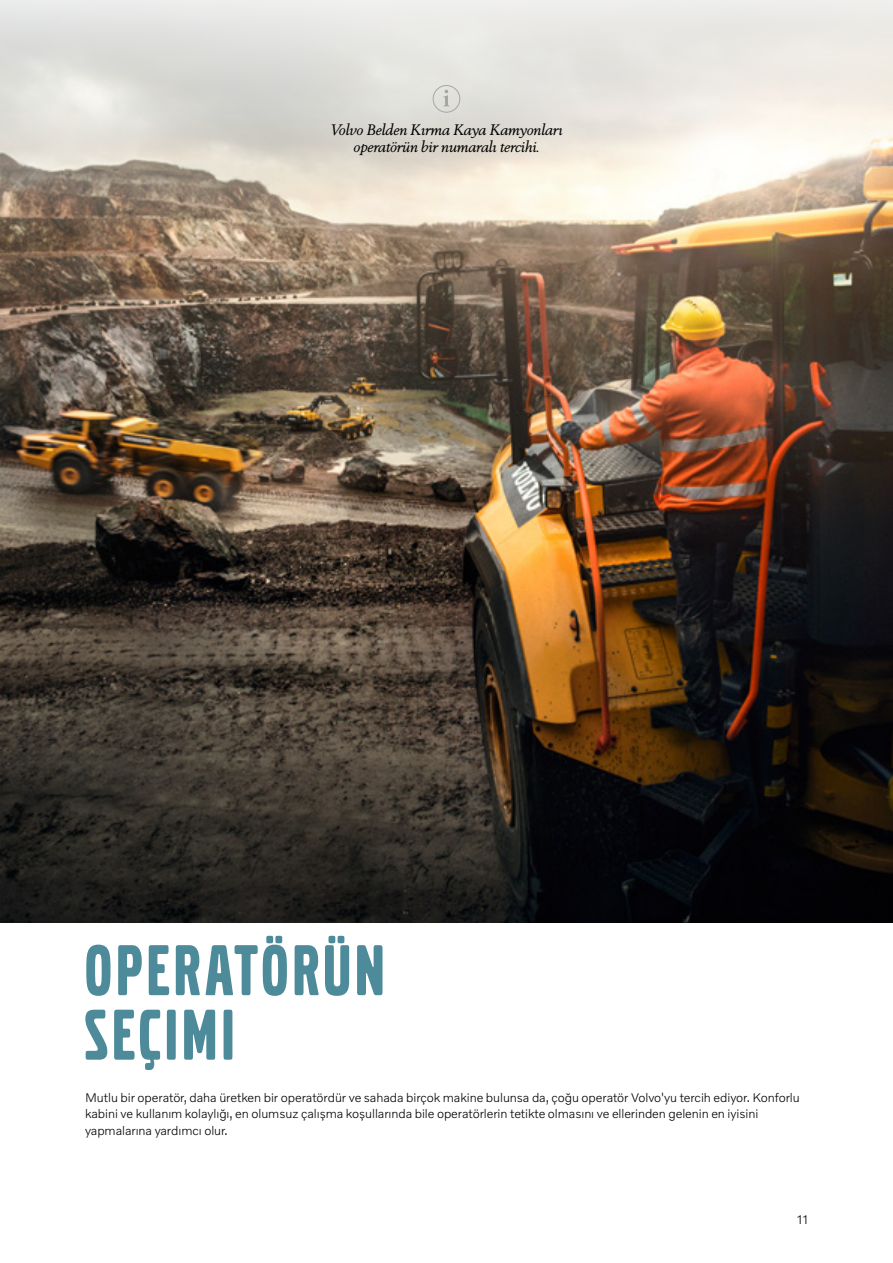
<style>
.page{position:relative;width:893px;height:1263px;background:#fff}
.page>*{position:absolute;margin:0;border:0;box-sizing:border-box;transform-origin:0 0}
.t1{font:75px/64.5px "Volvo Broad Pro";letter-spacing:.06em;color:#4e8b9a}
.t2{font:italic 15px/16.5px "Volvo Serif Pro";letter-spacing:-.005em;color:#000;text-align:center}
.t3{font:300 12.75px/16.5px "Volvo Novum";letter-spacing:-.005em;color:#000}
</style>
<div class="page">
<img style="left:0;top:259px;width:893px;height:664px">
<svg style="left:0;top:0;width:893px;height:259px;background:#d8d0c4"></svg>
<svg style="left:433px;top:85px;width:27px;height:28px"></svg>
<p class="t2" style="left:330px;top:122px;width:234px">Volvo Belden Kırma Kaya Kamyonları operatörün bir numaralı tercihi.</p>
<h1 class="t1" style="left:85px;top:939px;width:301px">OPERATÖRÜN<br>SEÇIMI</h1>
<p class="t3" style="left:85px;top:1088px;width:716px">Mutlu bir operatör, daha üretken bir operatördür ve sahada birçok makine bulunsa da, çoğu operatör Volvo'yu tercih ediyor. Konforlu kabini ve kullanım kolaylığı, en olumsuz çalışma koşullarında bile operatörlerin tetikte olmasını ve ellerinden gelenin en iyisini yapmalarına yardımcı olur.</p>
<p class="t3" style="left:797px;top:1210px;width:13px">11</p>
</div>
